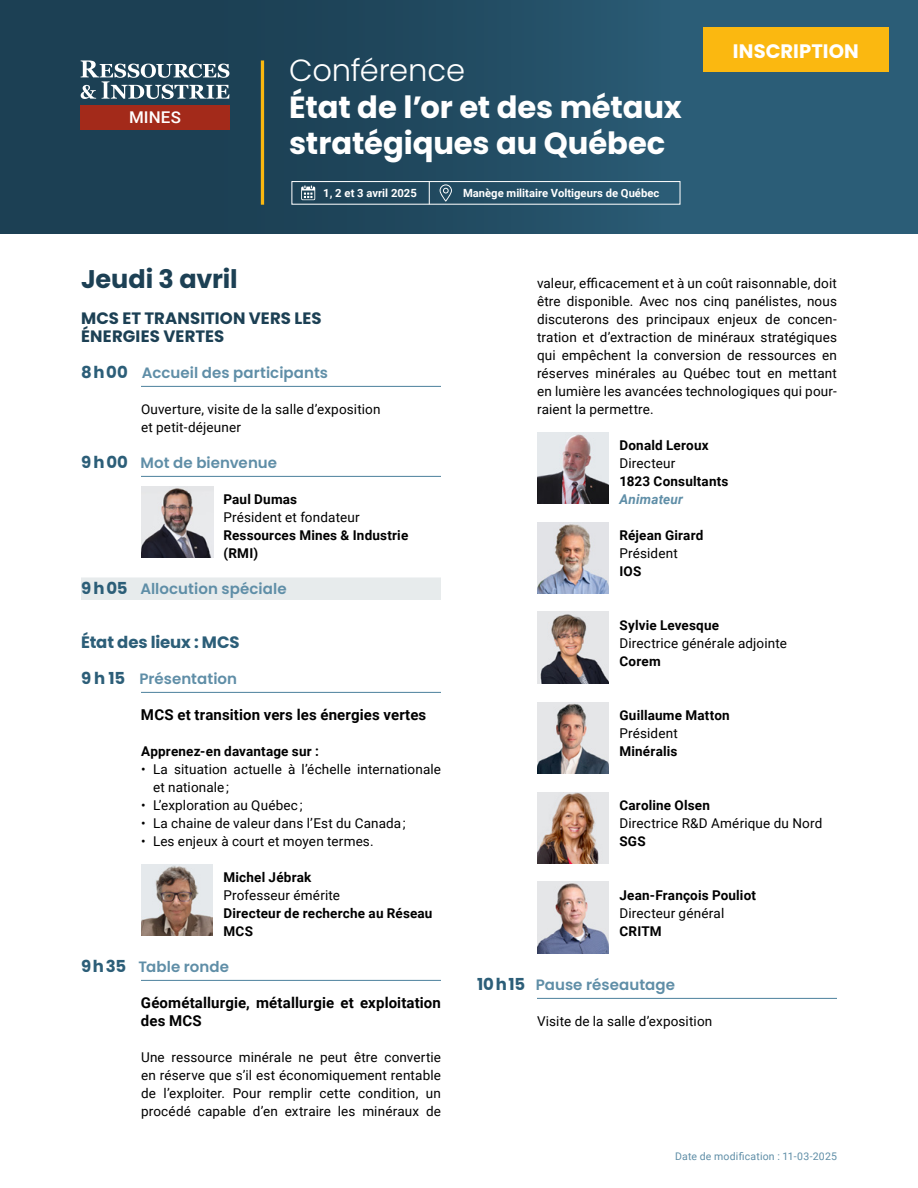
<style>
.page{position:relative;width:918px;height:1188px;background:#fff}
.page>*{position:absolute;margin:0;border:0;box-sizing:border-box;transform-origin:0 0}
.t1{font:700 30.6px/36.8px "Poppins";letter-spacing:-.005em;color:#fff}
.t2{font:300 30.6px "Poppins";letter-spacing:-.01em;color:#fff}
.t3{font:700 25.5px "Poppins";letter-spacing:-.005em;color:#1c4054}
.t4{font:700 19.5px "Poppins";letter-spacing:.005em;color:#fff}
.t5{font:700 16.5px/18px "Poppins";letter-spacing:.005em;color:#1c4054}
.t6{font:700 16.5px "Poppins";letter-spacing:-.01em;color:#2c5e78}
.t7{font:500 16.2px "Roboto";color:#fff;scale:1.04 1}
.t8{font:600 15px "Poppins";letter-spacing:.005em;color:#5f8ea7}
.t9{font:700 15px/18px "Roboto";letter-spacing:.01em;color:#000}
.t10{font:13.5px/18px "Roboto";letter-spacing:.01em;color:#000}
.t11{font:700 13.5px/18px "Roboto";letter-spacing:.015em;color:#000}
.t12{font:italic 700 13.5px "Roboto";letter-spacing:.015em;color:#5f8ea7}
.t13{font:700 11.25px "Roboto";color:#fff}
.t14{font:10.5px "Roboto";letter-spacing:.02em;color:#5f8ea7}
.s1{font-weight:700;font-size:16.5px;color:#2c5e78}
</style>
<div class="page">
<div style="left:0;top:0;width:918px;height:234px;background:linear-gradient(to right,#19394c,#2d617c)"></div>
<div style="left:703px;top:27px;width:186px;height:45px;background:#fbb810"></div>
<div style="left:81px;top:105px;width:149px;height:25px;background:#a32a1a"></div>
<svg style="left:81px;top:60px;width:148px;height:39px"></svg>
<hr style="left:261px;top:60px;width:3px;height:145px;background:#fbb810">
<svg style="left:301px;top:185px;width:14px;height:15px"></svg>
<svg style="left:440px;top:184px;width:12px;height:18px"></svg>
<div style="left:291px;top:181px;width:390px;height:24px;border:1px solid #fff"></div>
<svg style="left:429px;top:181px;width:1px;height:23px"></svg>
<hr style="left:141px;top:386px;width:300px;height:1px;background:#5f8ea7">
<hr style="left:141px;top:476px;width:300px;height:1px;background:#5f8ea7">
<div style="left:81px;top:578px;width:360px;height:22px;background:#e7ebec"></div>
<hr style="left:141px;top:692px;width:300px;height:1px;background:#5f8ea7">
<hr style="left:141px;top:980px;width:300px;height:1px;background:#5f8ea7">
<img style="left:141px;top:486px;width:72px;height:72px">
<img style="left:141px;top:864px;width:72px;height:72px">
<hr style="left:537px;top:998px;width:300px;height:1px;background:#5f8ea7">
<img style="left:537px;top:432px;width:72px;height:72px">
<img style="left:537px;top:522px;width:72px;height:72px">
<img style="left:537px;top:612px;width:72px;height:72px">
<img style="left:537px;top:702px;width:72px;height:72px">
<div style="left:537px;top:792px;width:72px;height:72px;background:#e5e6e8"></div>
<img style="left:537px;top:793px;width:62px;height:71px">
<img style="left:537px;top:882px;width:72px;height:72px">
<p class="t7" style="left:129px;top:106px;width:51px">MINES</p>
<h1 class="t2" style="left:289px;top:52px;width:178px">Conférence</h1>
<h1 class="t1" style="left:289px;top:89px;width:394px">État de l’or et des métaux stratégiques au Québec</h1>
<p class="t13" style="left:323px;top:185px;width:95px">1, 2 et 3 avril 2025</p>
<p class="t13" style="left:463px;top:185px;width:198px">Manège militaire Voltigeurs de Québec</p>
<h3 class="t4" style="left:733px;top:40px;width:127px">INSCRIPTION</h3>
<h2 class="t3" style="left:81px;top:264px;width:158px">Jeudi 3 avril</h2>
<p class="t5" style="left:81px;top:309px;width:242px">MCS ET TRANSITION VERS LES<br>ÉNERGIES VERTES</p>
<p class="t8" style="left:81px;top:364px;width:249px"><span class="s1">8h00</span> Accueil des participants</p>
<p class="t10" style="left:141px;top:400px;width:241px">Ouverture, visite de la salle d’exposition et petit-déjeuner</p>
<p class="t8" style="left:81px;top:454px;width:198px"><span class="s1">9 h 00</span> Mot de bienvenue</p>
<p class="t11" style="left:224px;top:490px;width:75px">Paul Dumas</p>
<p class="t10" style="left:224px;top:508px;width:138px">Président et fondateur</p>
<p class="t11" style="left:224px;top:526px;width:186px">Ressources Mines &amp; Industrie (RMI)</p>
<p class="t8" style="left:81px;top:580px;width:207px"><span class="s1">9 h 05</span> Allocution spéciale</p>
<p class="t6" style="left:81px;top:633px;width:160px">État des lieux : MCS</p>
<p class="t8" style="left:81px;top:670px;width:158px"><span class="s1">9 h 15</span> Présentation</p>
<p class="t9" style="left:141px;top:705px;width:287px">MCS et transition vers les énergies vertes</p>
<p class="t11" style="left:141px;top:742px;width:179px">Apprenez-en davantage sur :</p>
<p class="t10" style="left:153px;top:760px;width:290px;text-indent:-12px">• La situation actuelle à l’échelle internationale et nationale ;</p>
<p class="t10" style="left:141px;top:796px;width:163px">• L’exploration au Québec ;</p>
<p class="t10" style="left:141px;top:814px;width:266px">• La chaine de valeur dans l’Est du Canada ;</p>
<p class="t10" style="left:141px;top:832px;width:234px">• Les enjeux à court et moyen termes.</p>
<p class="t11" style="left:224px;top:868px;width:89px">Michel Jébrak</p>
<p class="t10" style="left:224px;top:886px;width:118px">Professeur émérite</p>
<p class="t11" style="left:224px;top:904px;width:210px">Directeur de recherche au Réseau<br>MCS</p>
<p class="t8" style="left:81px;top:958px;width:150px"><span class="s1">9h35</span> Table ronde</p>
<p class="t9" style="left:141px;top:993px;width:302px">Géométallurgie, métallurgie et exploitation des MCS</p>
<p class="t10" style="left:141px;top:1048px;width:302px;text-align:justify">Une ressource minérale ne peut être convertie en réserve que s’il est économiquement rentable de l’exploiter. Pour remplir cette condition, un procédé capable d’en extraire les minéraux de</p>
<p class="t10" style="left:537px;top:274px;width:302px;text-align:justify">valeur, efficacement et à un coût raisonnable, doit être disponible. Avec nos cinq panélistes, nous discuterons des principaux enjeux de concen&shy;tration et d’extraction de minéraux stratégiques qui empêchent la conversion de ressources en réserves minérales au Québec tout en mettant en lumière les avancées technologiques qui pour&shy;raient la permettre.</p>
<p class="t11" style="left:620px;top:436px;width:91px">Donald Leroux</p>
<p class="t10" style="left:620px;top:454px;width:57px">Directeur</p>
<p class="t11" style="left:620px;top:472px;width:111px">1823 Consultants</p>
<p class="t12" style="left:620px;top:490px;width:65px">Animateur</p>
<p class="t11" style="left:620px;top:526px;width:85px">Réjean Girard</p>
<p class="t10" style="left:620px;top:544px;width:60px">Président</p>
<p class="t11" style="left:620px;top:562px;width:23px">IOS</p>
<p class="t11" style="left:620px;top:616px;width:101px">Sylvie Levesque</p>
<p class="t10" style="left:620px;top:634px;width:169px">Directrice générale adjointe</p>
<p class="t11" style="left:620px;top:652px;width:43px">Corem</p>
<p class="t11" style="left:620px;top:706px;width:112px">Guillaume Matton</p>
<p class="t10" style="left:620px;top:724px;width:60px">Président</p>
<p class="t11" style="left:620px;top:742px;width:59px">Minéralis</p>
<p class="t11" style="left:620px;top:796px;width:92px">Caroline Olsen</p>
<p class="t10" style="left:620px;top:814px;width:204px">Directrice R&amp;D Amérique du Nord</p>
<p class="t11" style="left:620px;top:832px;width:28px">SGS</p>
<p class="t11" style="left:620px;top:886px;width:138px">Jean-François Pouliot</p>
<p class="t10" style="left:620px;top:904px;width:106px">Directeur général</p>
<p class="t11" style="left:620px;top:922px;width:44px">CRITM</p>
<p class="t8" style="left:477px;top:976px;width:200px"><span class="s1">10h15</span> Pause réseautage</p>
<p class="t10" style="left:537px;top:1012px;width:177px">Visite de la salle d’exposition</p>
<p class="t14" style="left:675px;top:1149px;width:163px">Date de modification : 11-03-2025</p>
</div>
